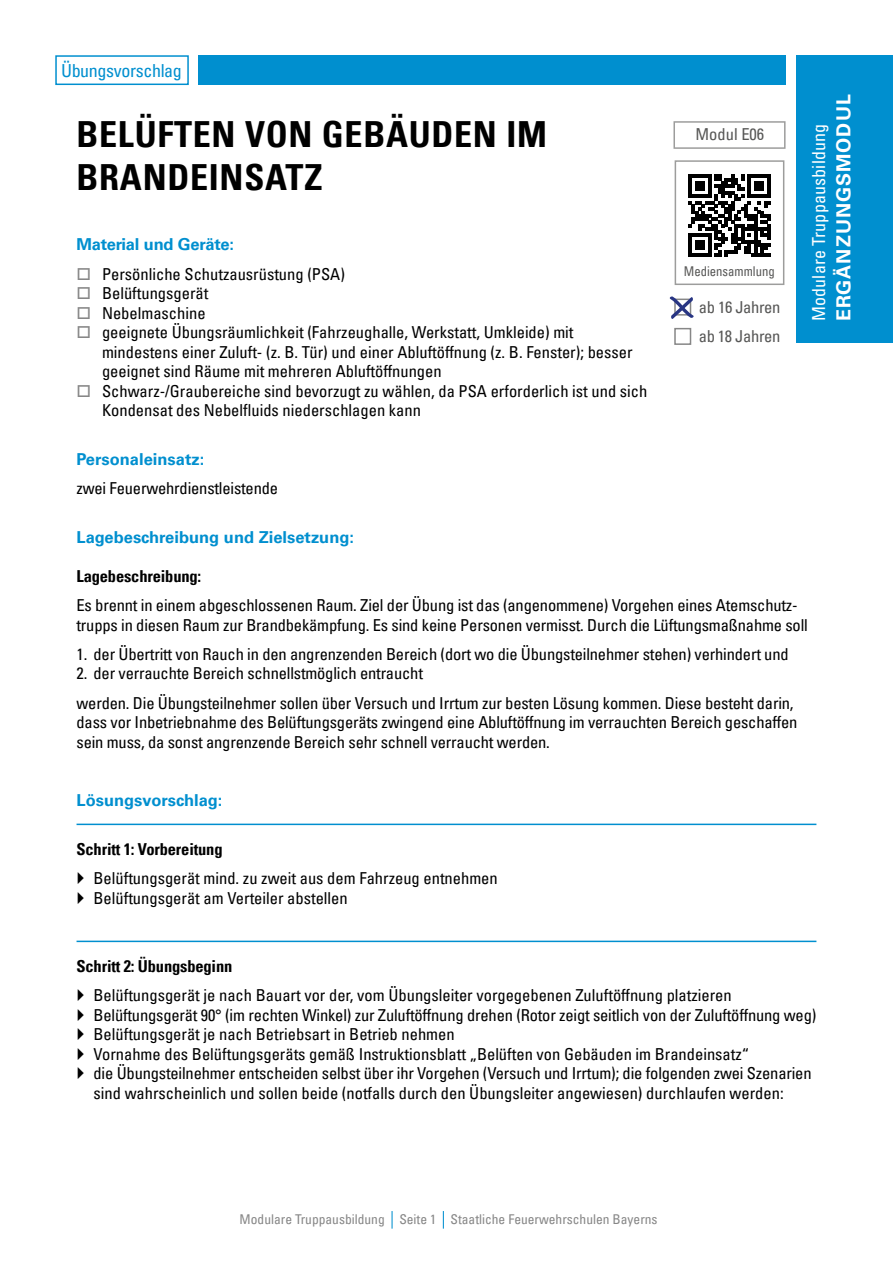
<style>
.page{position:relative;width:893px;height:1263px;background:#fff}
.page>*{position:absolute;margin:0;border:0;box-sizing:border-box;transform-origin:0 0}
.t1{font:700 condensed 36px/43.2px "Univers LT Pro";letter-spacing:.02em;color:#000}
.t2{font:700 19.5px "Univers LT Pro 65";letter-spacing:.05em;color:#fff}
.t3{font:condensed 18px "Univers LT Pro";letter-spacing:.01em;color:#fff}
.t4{font:condensed 18px "Univers LT Pro";letter-spacing:-.02em;color:#008fcf}
.t5{font:condensed 16.5px/19.5px "Univers LT Pro";letter-spacing:-.01em;color:#000}
.t6{font:700 16.5px "Univers LT Pro 65";color:#008fcf}
.t7{font:700 condensed 16.5px "Univers LT Pro";letter-spacing:-.01em;color:#000}
.t8{font:condensed 16.5px "Univers LT Pro";letter-spacing:-.02em;color:#575756}
.t9{font:condensed 16.5px "Univers LT Pro";color:#575756}
.t10{font:condensed 13.5px "Univers LT Pro";color:#878787}
.t11{font:condensed 13.5px "Univers LT Pro";color:#575756;scale:.94 1}
</style>
<div class="page">
<svg style="left:392px;top:1211px;width:1px;height:17px"></svg>
<svg style="left:443px;top:1211px;width:1px;height:17px"></svg>
<div style="left:55px;top:55px;width:134px;height:30px;border:2px solid #008fcf"></div>
<div style="left:198px;top:55px;width:587px;height:30px;background:#008fcf"></div>
<hr style="left:77px;top:824px;width:739px;height:1px;background:#008fcf">
<hr style="left:77px;top:941px;width:739px;height:1px;background:#008fcf">
<div style="left:796px;top:55px;width:97px;height:287px;background:#008fcf"></div>
<svg style="left:688px;top:175px;width:82px;height:82px"></svg>
<div style="left:675px;top:160px;width:109px;height:125px;border:2px solid #9d9d9c"></div>
<div style="left:673px;top:121px;width:112px;height:28px;border:2px solid #9d9d9c"></div>
<div style="left:674px;top:328px;width:17px;height:17px;border:2px solid #878787"></div>
<svg style="left:669px;top:296px;width:25px;height:23px"></svg>
<p class="t4" style="left:61px;top:59px;width:122px">Übungsvorschlag</p>
<h1 class="t1" style="left:77px;top:112px;width:472px">BELÜFTEN VON GEBÄUDEN IM<br>BRANDEINSATZ</h1>
<p class="t2" style="left:830px;top:321px;width:228px;rotate:-90deg">ERGÄNZUNGSMODUL</p>
<p class="t3" style="left:807px;top:321px;width:199px;rotate:-90deg">Modulare Truppausbildung</p>
<p class="t9" style="left:695px;top:124px;width:70px">Modul E06</p>
<p class="t6" style="left:77px;top:233px;width:159px">Material und Geräte:</p>
<p class="t5" style="left:102px;top:263px;width:547px">Persönliche Schutzausrüstung (PSA)<br>Belüftungsgerät<br>Nebelmaschine<br>geeignete Übungsräumlichkeit (Fahrzeughalle, Werkstatt, Umkleide) mit mindestens einer Zuluft- (z. B. Tür) und einer Abluftöffnung (z. B. Fenster); besser geeignet sind Räume mit mehreren Abluftöffnungen<br>Schwarz-/Graubereiche sind bevorzugt zu wählen, da PSA erforderlich ist und sich Kondensat des Nebelfluids niederschlagen kann</p>
<p class="t6" style="left:77px;top:447px;width:129px">Personaleinsatz:</p>
<p class="t5" style="left:77px;top:478px;width:203px">zwei Feuerwehrdienstleistende</p>
<p class="t6" style="left:77px;top:525px;width:279px">Lagebeschreibung und Zielsetzung:</p>
<p class="t7" style="left:77px;top:566px;width:126px">Lagebeschreibung:</p>
<p class="t5" style="left:77px;top:595px;width:733px">Es brennt in einem abgeschlossenen Raum. Ziel der Übung ist das (angenommene) Vorgehen eines Atemschutz&shy;trupps in diesen Raum zur Brandbekämpfung. Es sind keine Personen vermisst. Durch die Lüftungsmaßnahme soll</p>
<p class="t5" style="left:77px;top:644px;width:714px">1. der Übertritt von Rauch in den angrenzenden Bereich (dort wo die Übungsteilnehmer stehen) verhindert und</p>
<p class="t5" style="left:77px;top:658px;width:719px;line-height:29.2px">2. der verrauchte Bereich schnellstmöglich entraucht<br>werden. Die Übungsteilnehmer sollen über Versuch und Irrtum zur besten Lösung kommen. Diese besteht darin,</p>
<p class="t5" style="left:77px;top:712px;width:722px">dass vor Inbetriebnahme des Belüftungsgeräts zwingend eine Abluftöffnung im verrauchten Bereich geschaffen sein muss, da sonst angrenzende Bereich sehr schnell verraucht werden.</p>
<p class="t11" style="left:684px;top:262px;width:98px">Mediensammlung</p>
<p class="t8" style="left:699px;top:296px;width:83px">ab 16 Jahren</p>
<p class="t8" style="left:699px;top:326px;width:83px">ab 18 Jahren</p>
<p class="t6" style="left:77px;top:789px;width:148px">Lösungsvorschlag:</p>
<p class="t7" style="left:77px;top:839px;width:148px">Schritt 1: Vorbereitung</p>
<p class="t5" style="left:94px;top:868px;width:406px">Belüftungsgerät mind. zu zweit aus dem Fahrzeug entnehmen<br>Belüftungsgerät am Verteiler abstellen</p>
<p class="t7" style="left:77px;top:956px;width:157px">Schritt 2: Übungsbeginn</p>
<p class="t5" style="left:94px;top:985px;width:724px">Belüftungsgerät je nach Bauart vor der, vom Übungsleiter vorgegebenen Zuluftöffnung platzieren Belüftungsgerät 90° (im rechten Winkel) zur Zuluftöffnung drehen (Rotor zeigt seitlich von der Zuluftöffnung weg)<br>Belüftungsgerät je nach Betriebsart in Betrieb nehmen<br>Vornahme des Belüftungsgeräts gemäß Instruktionsblatt „Belüften von Gebäuden im Brandeinsatz“<br>die Übungsteilnehmer entscheiden selbst über ihr Vorgehen (Versuch und Irrtum); die folgenden zwei Szenarien sind wahrscheinlich und sollen beide (notfalls durch den Übungsleiter angewiesen) durchlaufen werden:</p>
<p class="t10" style="left:240px;top:1211px;width:419px">Modulare Truppausbildung Seite 1 Staatliche Feuerwehrschulen Bayerns</p>
</div>
